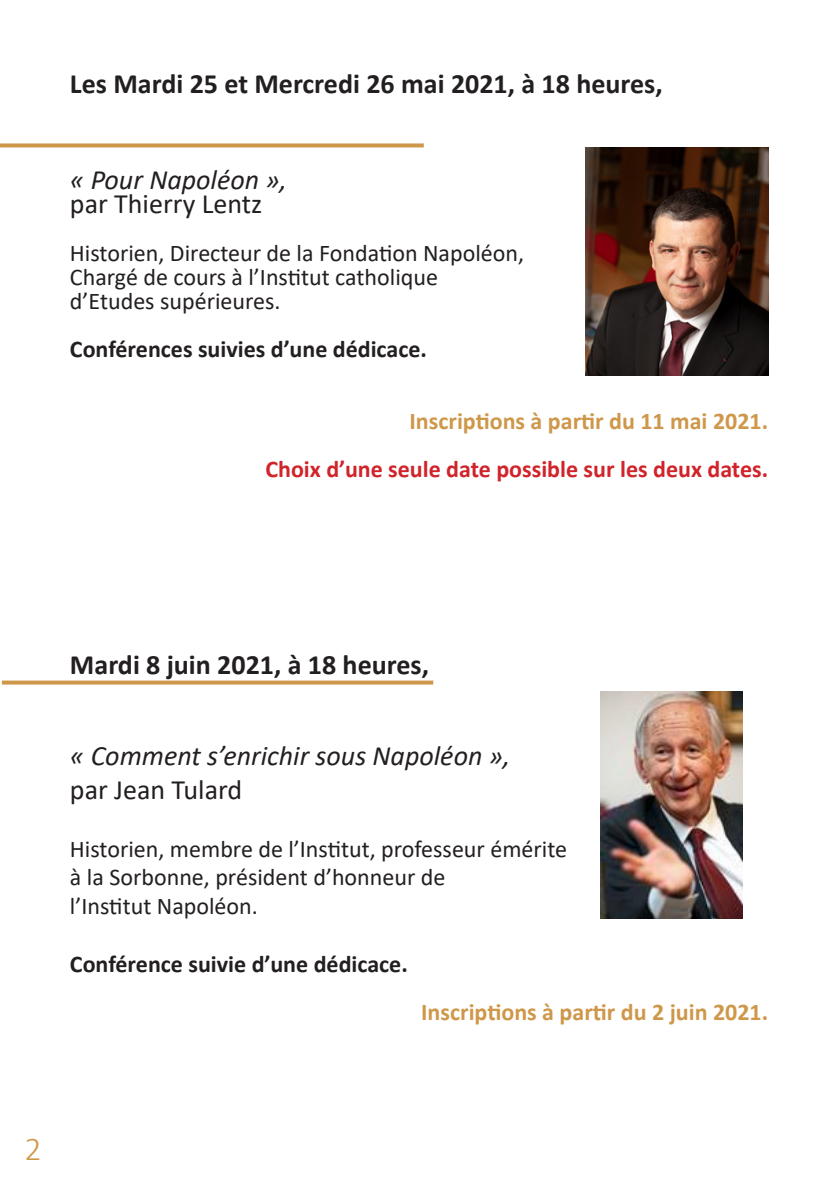
<style>
.page{position:relative;width:840px;height:1191px;background:#fff}
.page>*{position:absolute;margin:0;border:0;box-sizing:border-box;transform-origin:0 0}
.t1{font:300 34px "Calibri";color:#ce974a}
.t2{font:700 28px "Calibri";color:#231f20}
.t3{font:italic 28px "Calibri";color:#231f20}
.t4{font:28px "Calibri";color:#231f20}
.t5{font:24px "Calibri";color:#231f20}
.t6{font:700 24px "Calibri";color:#231f20}
.t7{font:700 24px "Calibri";color:#ce974a}
.t8{font:700 24px "Calibri";color:#d1232a}
</style>
<div class="page">
<svg style="left:0;top:143px;width:423px;height:4px;background:#d3a25e"></svg>
<svg style="left:2px;top:680px;width:431px;height:4px;background:#d4a563"></svg>
<img style="left:585px;top:148px;width:182px;height:227px">
<img style="left:600px;top:692px;width:142px;height:226px">
<p class="t2" style="left:70px;top:64px;width:594px">Les Mardi 25 et Mercredi 26 mai 2021, à 18 heures,</p>
<p class="t3" style="left:70px;top:160px;width:218px">« Pour Napoléon »,</p>
<p class="t4" style="left:70px;top:184px;width:194px">par Thierry Lentz</p>
<p class="t5" style="left:70px;top:236px;width:455px">Historien, Directeur de la Fondation Napoléon,</p>
<p class="t5" style="left:70px;top:260px;width:369px">Chargé de cours à l’Institut catholique</p>
<p class="t5" style="left:70px;top:284px;width:212px">d’Etudes supérieures.</p>
<p class="t6" style="left:70px;top:332px;width:358px">Conférences suivies d’une dédicace.</p>
<p class="t7" style="left:409px;top:404px;width:360px">Inscriptions à partir du 11 mai 2021.</p>
<p class="t8" style="left:265px;top:452px;width:504px">Choix d’une seule date possible sur les deux dates.</p>
<p class="t2" style="left:70px;top:645px;width:360px">Mardi 8 juin 2021, à 18 heures,</p>
<p class="t3" style="left:70px;top:736px;width:441px">« Comment s’enrichir sous Napoléon »,</p>
<p class="t4" style="left:70px;top:770px;width:174px">par Jean Tulard</p>
<p class="t5" style="left:70px;top:832px;width:498px">Historien, membre de l’Institut, professeur émérite</p>
<p class="t5" style="left:70px;top:860px;width:377px">à la Sorbonne, président d’honneur de</p>
<p class="t5" style="left:70px;top:889px;width:189px">l’Institut Napoléon.</p>
<p class="t6" style="left:70px;top:946px;width:339px">Conférence suivie d’une dédicace.</p>
<p class="t7" style="left:421px;top:994px;width:348px">Inscriptions à partir du 2 juin 2021.</p>
<p class="t1" style="left:24px;top:1127px;width:19px">2</p>
</div>
